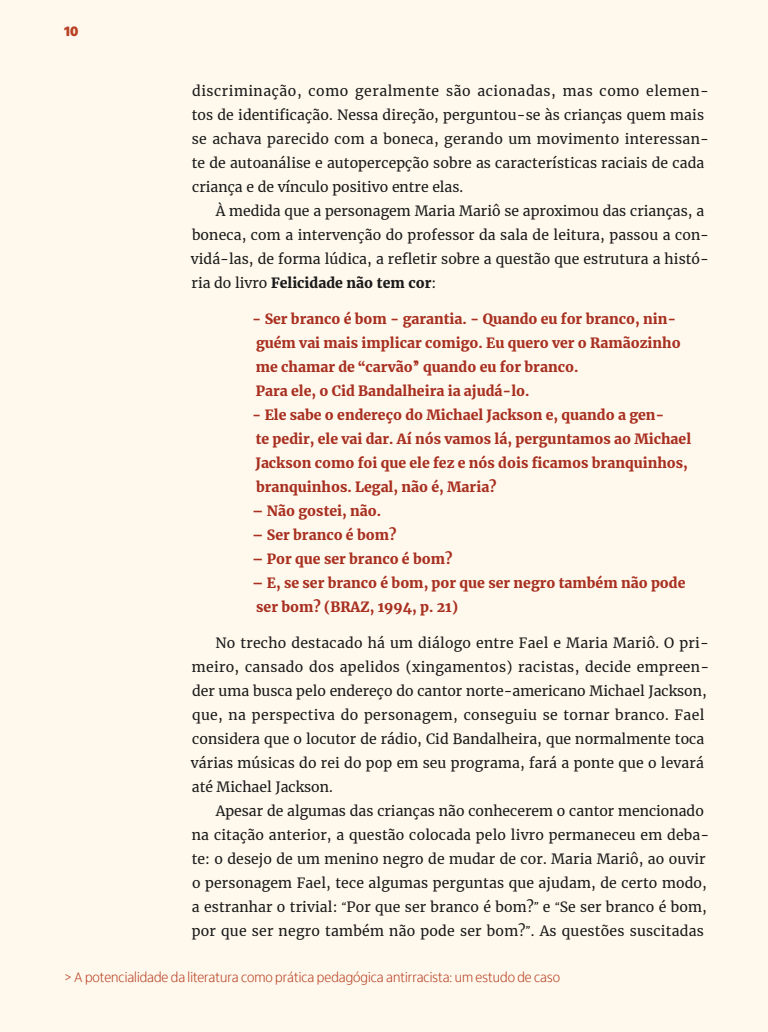
<style>
.page{position:relative;width:768px;height:1032px;background:#fff9ed}
.page>*{position:absolute;margin:0;border:0;box-sizing:border-box;transform-origin:0 0}
.t1{font:14px/24px "Merriweather";letter-spacing:.01em;color:#1a1a1a}
.t2{font:900 14px/24px "Merriweather";color:#a83021}
.t3{font:300 14px "Itau Display";color:#b84226}
.t4{font:900 14px "Itau Display";color:#b84226}
.s1{font-weight:900}
.s2{font-family:"Faustina"}
</style>
<div class="page">
<p class="t4" style="left:64px;top:23px;width:16px">10</p>
<p class="t1" style="left:192px;top:79px;width:519px">discriminação, como geralmente são acionadas, mas como elemen&shy;tos de identificação. Nessa direção, perguntou-se às crianças quem mais se achava parecido com a boneca, gerando um movimento interessan&shy;te de autoanálise e autopercepção sobre as características raciais de cada criança e de vínculo positivo entre elas.</p>
<p class="t1" style="left:191px;top:198px;width:520px;text-indent:25px">À medida que a personagem Maria Mariô se aproximou das crianças, a boneca, com a intervenção do professor da sala de leitura, passou a con&shy;vidá-las, de forma lúdica, a refletir sobre a questão que estrutura a histó&shy;ria do livro <span class="s1">Felicidade não tem cor</span>:</p>
<p class="t2" style="left:252px;top:306px;width:441px">− Ser branco é bom − garantia. − Quando eu for branco, nin&shy;guém vai mais implicar comigo. Eu quero ver o Ramãozinho me chamar de “carvão” quando eu for branco.<br>Para ele, o Cid Bandalheira ia ajudá-lo.<br>− Ele sabe o endereço do Michael Jackson e, quando a gen-<br>te pedir, ele vai dar. Aí nós vamos lá, perguntamos ao Michael Jackson como foi que ele fez e nós dois ficamos branquinhos, branquinhos. Legal, não é, Maria?</p>
<p class="t2" style="left:252px;top:498px;width:130px">– Não gostei, não.</p>
<p class="t2" style="left:252px;top:522px;width:146px">– Ser branco é bom?</p>
<p class="t2" style="left:252px;top:546px;width:202px">– Por que ser branco é bom?</p>
<p class="t2" style="left:252px;top:570px;width:435px">– E, se ser branco é bom, por que ser negro também não pode ser bom? (BRAZ, 1994, p. 21)</p>
<p class="t1" style="left:191px;top:630px;width:520px;text-indent:25px">No trecho destacado há um diálogo entre Fael e Maria Mariô. O pri&shy;meiro, cansado dos apelidos (xingamentos) racistas, decide empreen&shy;der uma busca pelo endereço do cantor norte-americano Michael Jackson, que, na perspectiva do personagem, conseguiu se tornar branco. Fael considera que o locutor de rádio, Cid Bandalheira, que normalmente toca várias músicas do rei do pop em seu programa, fará a ponte que o levará até Michael Jackson.</p>
<p class="t1" style="left:192px;top:798px;width:519px;text-indent:24px">Apesar de algumas das crianças não conhecerem o cantor mencionado na citação anterior, a questão colocada pelo livro permaneceu em deba&shy;te: o desejo de um menino negro de mudar de cor. Maria Mariô, ao ouvir o personagem Fael, tece algumas perguntas que ajudam, de certo modo, a estranhar o trivial: <span class="s2">“</span>Por que ser branco é bom?<span class="s2">”</span> e <span class="s2">“</span>Se ser branco é bom, por que ser negro também não pode ser bom?<span class="s2">”</span>. As questões suscitadas</p>
<p class="t3" style="left:74px;top:970px;width:488px">A potencialidade da literatura como prática pedagógica antirracista: um estudo de caso</p>
<p class="t3" style="left:74px;top:971px;width:570px">O quilombismo na literatura fricana e afro-brasileira: uma perspectiva identitária na educação escolar</p>
<p class="t3" style="left:64px;top:971px;width:9px">&gt;</p>
</div>
